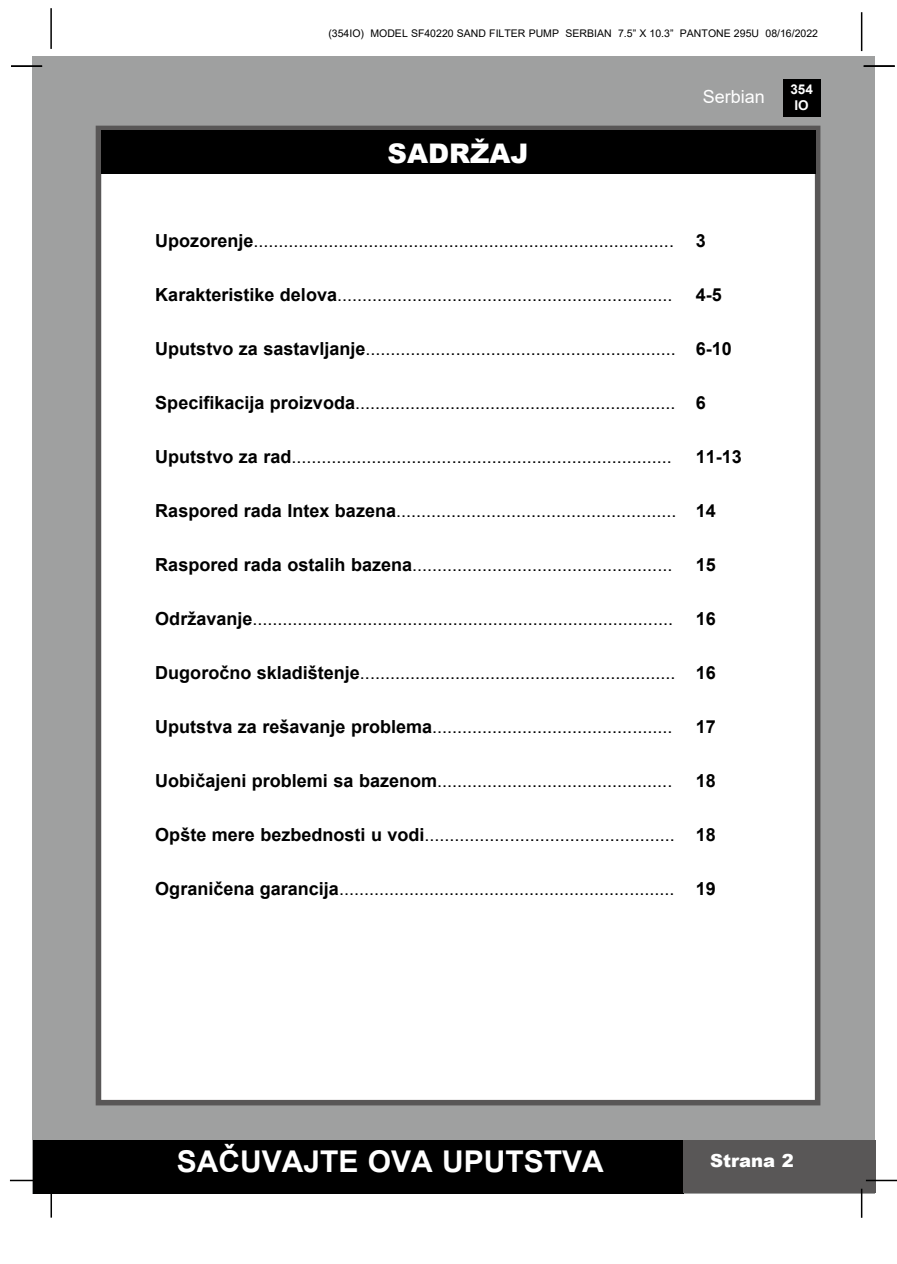
<style>
.page{position:relative;width:897px;height:1264px;background:#fff}
.page>*{position:absolute;margin:0;border:0;box-sizing:border-box;transform-origin:0 0}
.t1{font:700 30px "Arial";color:#fff}
.t2{font:900 27px "Arial";color:#fff}
.t3{font:18px "Arial";color:#000}
.t4{font:700 18px "Arial";color:#000}
.t5{font:18px "Arial";color:#fff}
.t6{font:900 18px "Arial";color:#fff}
.t7{font:700 13.5px/16.2px "Arial";color:#fff;text-align:center}
.t8{font:10.5px "Arial";color:#000}
.s1{font-weight:700}
</style>
<div class="page">
<div style="left:33px;top:56px;width:842px;height:1137px;background:#9fa0a0"></div>
<div style="left:782px;top:79px;width:38px;height:38px;background:#000"></div>
<hr style="left:50px;top:8px;width:2px;height:41px;background:#000">
<hr style="left:860px;top:12px;width:2px;height:39px;background:#000">
<div style="left:33px;top:1140px;width:650px;height:53px;background:#000"></div>
<div style="left:682px;top:1140px;width:193px;height:53px;background:#595757"></div>
<hr style="left:865px;top:1179px;width:31px;height:2px;background:#000">
<hr style="left:860px;top:1188px;width:2px;height:29px;background:#000">
<hr style="left:50px;top:1187px;width:2px;height:30px;background:#000">
<hr style="left:10px;top:1179px;width:31px;height:2px;background:#000">
<div style="left:96px;top:126px;width:724px;height:979px;background:#fff;border:6px solid #595757"></div>
<div style="left:101px;top:130px;width:714px;height:44px;background:#000"></div>
<hr style="left:863px;top:65px;width:31px;height:2px;background:#000">
<hr style="left:11px;top:65px;width:31px;height:2px;background:#000">
<p class="t8" style="left:328px;top:26px;width:491px">(354IO) MODEL SF40220 SAND FILTER PUMP SERBIAN 7.5” X 10.3” PANTONE 295U 08/16/2022</p>
<h2 class="t2" style="left:387px;top:134px;width:143px">SADRŽAJ</h2>
<p class="t5" style="left:702px;top:84px;width:64px">Serbian</p>
<p class="t7" style="left:790px;top:81px;width:24px">354<br>IO</p>
<p class="t3" style="left:155px;top:228px;width:552px"><span class="s1">Upozorenje</span>.................................................................................... <span class="s1">3</span></p>
<p class="t3" style="left:155px;top:282px;width:518px"><span class="s1">Karakteristike delova</span>...................................................................</p>
<p class="t4" style="left:695px;top:282px;width:28px">4-5</p>
<p class="t3" style="left:155px;top:336px;width:578px"><span class="s1">Uputstvo za sastavljanje</span>.............................................................. <span class="s1">6-10</span></p>
<p class="t3" style="left:155px;top:390px;width:552px"><span class="s1">Specifikacija proizvoda</span>................................................................ <span class="s1">6</span></p>
<p class="t3" style="left:155px;top:444px;width:518px"><span class="s1">Uputstvo za rad</span>............................................................................</p>
<p class="t4" style="left:695px;top:444px;width:48px">11-13</p>
<p class="t3" style="left:155px;top:498px;width:562px"><span class="s1">Raspored rada Intex bazena</span>........................................................ <span class="s1">14</span></p>
<p class="t3" style="left:155px;top:552px;width:518px"><span class="s1">Raspored rada ostalih bazena</span>....................................................</p>
<p class="t4" style="left:695px;top:552px;width:22px">15</p>
<p class="t3" style="left:155px;top:606px;width:519px"><span class="s1">Održavanje</span>....................................................................................</p>
<p class="t4" style="left:695px;top:606px;width:22px">16</p>
<p class="t3" style="left:155px;top:660px;width:562px"><span class="s1">Dugoročno skladištenje</span>............................................................... <span class="s1">16</span></p>
<p class="t3" style="left:155px;top:714px;width:518px"><span class="s1">Uputstva za rešavanje problema</span>................................................</p>
<p class="t4" style="left:695px;top:714px;width:22px">17</p>
<p class="t3" style="left:155px;top:768px;width:518px"><span class="s1">Uobičajeni problemi sa bazenom</span>...............................................</p>
<p class="t4" style="left:695px;top:768px;width:22px">18</p>
<p class="t3" style="left:155px;top:822px;width:562px"><span class="s1">Opšte mere bezbednosti u vodi</span>.................................................. <span class="s1">18</span></p>
<p class="t3" style="left:155px;top:876px;width:562px"><span class="s1">Ograničena garancija</span>................................................................... <span class="s1">19</span></p>
<h1 class="t1" style="left:177px;top:1140px;width:428px">SAČUVAJTE OVA UPUTSTVA</h1>
<p class="t6" style="left:710px;top:1147px;width:85px">Strana 2</p>
</div>
